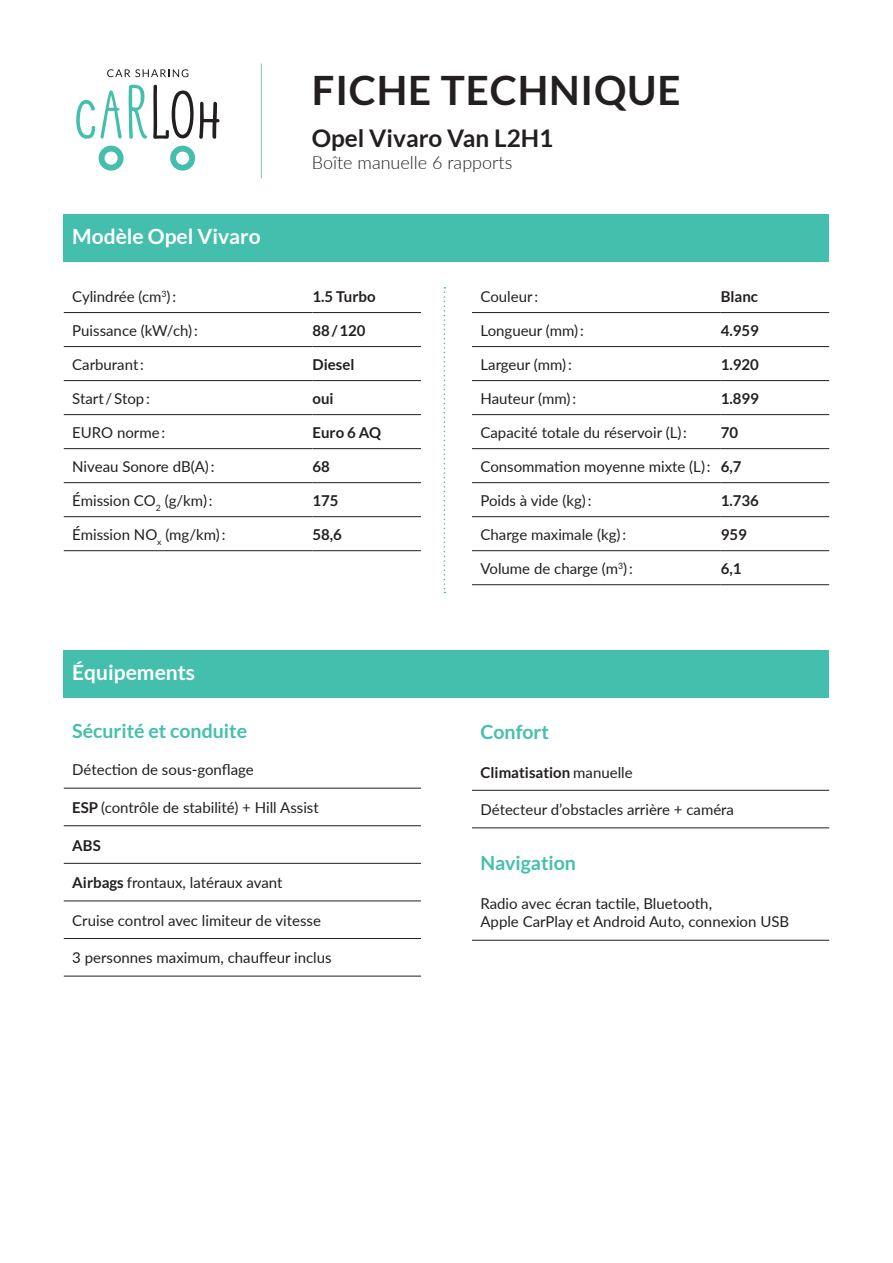
<style>
.page{position:relative;width:893px;height:1263px;background:#fff}
.page>*{position:absolute;margin:0;border:0;box-sizing:border-box;transform-origin:0 0}
.t1{font:700 40.5px "Lato";letter-spacing:.02em;color:#231f20}
.t2{font:700 24.3px "Lato";color:#231f20}
.t3{font:700 21px "Lato";color:#fff}
.BANDEAU_EQUIPEMENT{font:700 19.5px "Lato";color:#45bfad}
.t4{font:300 18px "Lato";color:#231f20}
.Tableau_partie_gauche{font:15px/18px "Lato";color:#231f20}
.Tableau_partie_droite{font:700 15px "Lato";color:#231f20}
.Tableau_partie_gauche-2{font:700 15px "Lato";color:#231f20}
.s1{font-weight:700}
.s2{font-weight:400}
</style>
<div class="page">
<hr style="left:261px;top:64px;width:1px;height:114px;background:#75c9bb">
<svg style="left:107px;top:69px;width:81px;height:8px"></svg>
<svg style="left:76px;top:90px;width:46px;height:49px"></svg>
<svg style="left:128px;top:84px;width:92px;height:55px"></svg>
<svg style="left:99px;top:146px;width:25px;height:25px"></svg>
<svg style="left:170px;top:146px;width:25px;height:25px"></svg>
<svg style="left:64px;top:313px;width:357px;height:239px"></svg>
<hr style="left:64px;top:312px;width:249px;height:1px;background:#231f20">
<hr style="left:313px;top:312px;width:108px;height:1px;background:#231f20">
<hr style="left:64px;top:346px;width:249px;height:1px;background:#231f20">
<hr style="left:313px;top:346px;width:108px;height:1px;background:#231f20">
<hr style="left:64px;top:380px;width:249px;height:1px;background:#231f20">
<hr style="left:313px;top:380px;width:108px;height:1px;background:#231f20">
<hr style="left:64px;top:414px;width:249px;height:1px;background:#231f20">
<hr style="left:313px;top:414px;width:108px;height:1px;background:#231f20">
<hr style="left:64px;top:448px;width:249px;height:1px;background:#231f20">
<hr style="left:313px;top:448px;width:108px;height:1px;background:#231f20">
<hr style="left:64px;top:482px;width:249px;height:1px;background:#231f20">
<hr style="left:313px;top:482px;width:108px;height:1px;background:#231f20">
<hr style="left:64px;top:516px;width:249px;height:1px;background:#231f20">
<hr style="left:313px;top:516px;width:108px;height:1px;background:#231f20">
<hr style="left:64px;top:550px;width:249px;height:1px;background:#231f20">
<hr style="left:313px;top:550px;width:108px;height:1px;background:#231f20">
<svg style="left:472px;top:313px;width:357px;height:239px"></svg>
<hr style="left:472px;top:312px;width:249px;height:1px;background:#231f20">
<hr style="left:721px;top:312px;width:108px;height:1px;background:#231f20">
<hr style="left:472px;top:346px;width:249px;height:1px;background:#231f20">
<hr style="left:721px;top:346px;width:108px;height:1px;background:#231f20">
<hr style="left:472px;top:380px;width:249px;height:1px;background:#231f20">
<hr style="left:721px;top:380px;width:108px;height:1px;background:#231f20">
<hr style="left:472px;top:414px;width:249px;height:1px;background:#231f20">
<hr style="left:721px;top:414px;width:108px;height:1px;background:#231f20">
<hr style="left:472px;top:448px;width:249px;height:1px;background:#231f20">
<hr style="left:721px;top:448px;width:108px;height:1px;background:#231f20">
<hr style="left:472px;top:482px;width:249px;height:1px;background:#231f20">
<hr style="left:721px;top:482px;width:108px;height:1px;background:#231f20">
<hr style="left:472px;top:516px;width:249px;height:1px;background:#231f20">
<hr style="left:721px;top:516px;width:108px;height:1px;background:#231f20">
<hr style="left:472px;top:550px;width:249px;height:1px;background:#231f20">
<hr style="left:721px;top:550px;width:108px;height:1px;background:#231f20">
<hr style="left:472px;top:584px;width:249px;height:1px;background:#231f20">
<hr style="left:721px;top:584px;width:108px;height:1px;background:#231f20">
<div style="left:64px;top:214px;width:765px;height:47px;background:#45bfad"></div>
<div style="left:64px;top:651px;width:765px;height:47px;background:#45bfad"></div>
<svg style="left:444px;top:287px;width:1px;height:306px"></svg>
<hr style="left:64px;top:788px;width:357px;height:1px;background:#231f20">
<hr style="left:64px;top:825px;width:357px;height:1px;background:#231f20">
<hr style="left:64px;top:863px;width:357px;height:1px;background:#231f20">
<hr style="left:64px;top:901px;width:357px;height:1px;background:#231f20">
<hr style="left:64px;top:938px;width:357px;height:1px;background:#231f20">
<hr style="left:64px;top:976px;width:357px;height:1px;background:#231f20">
<hr style="left:472px;top:790px;width:357px;height:1px;background:#231f20">
<hr style="left:472px;top:828px;width:357px;height:1px;background:#231f20">
<hr style="left:472px;top:940px;width:357px;height:1px;background:#231f20">
<p class="t3" style="left:72px;top:224px;width:190px">Modèle Opel Vivaro</p>
<p class="t1" style="left:312px;top:67px;width:370px">FICHE TECHNIQUE</p>
<p class="t2" style="left:312px;top:124px;width:243px">Opel Vivaro Van L2H1</p>
<p class="t4" style="left:312px;top:150px;width:202px">Boîte manuelle 6 rapports</p>
<p class="Tableau_partie_gauche" style="left:72px;top:286px;width:105px">Cylindrée (cm<sup>3</sup>) :</p>
<p class="Tableau_partie_droite" style="left:313px;top:287px;width:65px">1.5 Turbo</p>
<p class="Tableau_partie_gauche" style="left:72px;top:320px;width:127px">Puissance (kW/ch) :</p>
<p class="Tableau_partie_droite" style="left:313px;top:322px;width:55px">88/120</p>
<p class="Tableau_partie_gauche" style="left:72px;top:354px;width:73px">Carburant :</p>
<p class="Tableau_partie_droite" style="left:313px;top:356px;width:43px">Diesel</p>
<p class="Tableau_partie_gauche" style="left:72px;top:389px;width:79px">Start / Stop :</p>
<p class="Tableau_partie_droite" style="left:313px;top:390px;width:23px">oui</p>
<p class="Tableau_partie_gauche" style="left:72px;top:423px;width:95px">EURO norme :</p>
<p class="Tableau_partie_droite" style="left:313px;top:424px;width:70px">Euro 6 AQ</p>
<p class="Tableau_partie_gauche" style="left:72px;top:457px;width:144px">Niveau Sonore dB(A) :</p>
<p class="Tableau_partie_droite" style="left:313px;top:458px;width:19px">68</p>
<p class="Tableau_partie_gauche" style="left:72px;top:491px;width:142px">Émission CO<sub>2</sub> (g/km) :</p>
<p class="Tableau_partie_droite" style="left:313px;top:492px;width:28px">175</p>
<p class="Tableau_partie_gauche" style="left:72px;top:525px;width:155px">Émission NO<sub>x</sub> (mg/km) :</p>
<p class="Tableau_partie_droite" style="left:313px;top:526px;width:31px">58,6</p>
<p class="t3" style="left:72px;top:661px;width:124px">Équipements</p>
<p class="BANDEAU_EQUIPEMENT" style="left:72px;top:719px;width:176px">Sécurité et conduite</p>
<p class="Tableau_partie_gauche" style="left:72px;top:760px;width:183px">Détection de sous-gonflage</p>
<p class="Tableau_partie_gauche" style="left:72px;top:798px;width:248px"><span class="s1">ESP</span> (contrôle de stabilité) + Hill Assist</p>
<p class="Tableau_partie_gauche-2" style="left:72px;top:836px;width:30px">ABS</p>
<p class="Tableau_partie_gauche" style="left:72px;top:873px;width:212px"><span class="s1">Airbags</span> frontaux, latéraux avant</p>
<p class="Tableau_partie_gauche" style="left:72px;top:911px;width:250px">Cruise control avec limiteur de vitesse</p>
<p class="Tableau_partie_gauche" style="left:72px;top:948px;width:261px">3 personnes maximum, chauffeur inclus</p>
<p class="Tableau_partie_gauche" style="left:480px;top:286px;width:59px">Couleur :</p>
<p class="Tableau_partie_droite" style="left:721px;top:287px;width:39px">Blanc</p>
<p class="Tableau_partie_gauche" style="left:480px;top:320px;width:105px">Longueur (mm) :</p>
<p class="Tableau_partie_droite" style="left:721px;top:322px;width:40px">4.959</p>
<p class="Tableau_partie_gauche" style="left:480px;top:354px;width:93px">Largeur (mm) :</p>
<p class="Tableau_partie_droite" style="left:721px;top:356px;width:40px">1.920</p>
<p class="Tableau_partie_gauche" style="left:480px;top:389px;width:97px">Hauteur (mm) :</p>
<p class="Tableau_partie_droite" style="left:721px;top:390px;width:40px">1.899</p>
<p class="Tableau_partie_gauche" style="left:480px;top:423px;width:208px">Capacité totale du réservoir (L) :</p>
<p class="Tableau_partie_droite" style="left:721px;top:424px;width:19px">70</p>
<p class="Tableau_partie_gauche" style="left:480px;top:457px;width:232px">Consommation moyenne mixte (L) :</p>
<p class="Tableau_partie_droite" style="left:721px;top:458px;width:22px">6,7</p>
<p class="Tableau_partie_gauche" style="left:480px;top:491px;width:112px">Poids à vide (kg) :</p>
<p class="Tableau_partie_droite" style="left:721px;top:492px;width:40px">1.736</p>
<p class="Tableau_partie_gauche" style="left:480px;top:525px;width:147px">Charge maximale (kg) :</p>
<p class="Tableau_partie_droite" style="left:721px;top:526px;width:28px">959</p>
<p class="Tableau_partie_gauche" style="left:480px;top:559px;width:154px">Volume de charge (m<sup>3</sup>) :</p>
<p class="Tableau_partie_droite" style="left:721px;top:560px;width:22px">6,1</p>
<p class="BANDEAU_EQUIPEMENT" style="left:480px;top:720px;width:70px">Confort</p>
<p class="Tableau_partie_gauche-2" style="left:480px;top:763px;width:154px">Climatisation <span class="s2">manuelle</span></p>
<p class="Tableau_partie_gauche" style="left:480px;top:800px;width:255px">Détecteur d’obstacles arrière + caméra</p>
<p class="BANDEAU_EQUIPEMENT" style="left:480px;top:852px;width:97px">Navigation</p>
<p class="Tableau_partie_gauche" style="left:480px;top:894px;width:310px">Radio avec écran tactile, Bluetooth,<br>Apple CarPlay et Android Auto, connexion USB</p>
</div>
